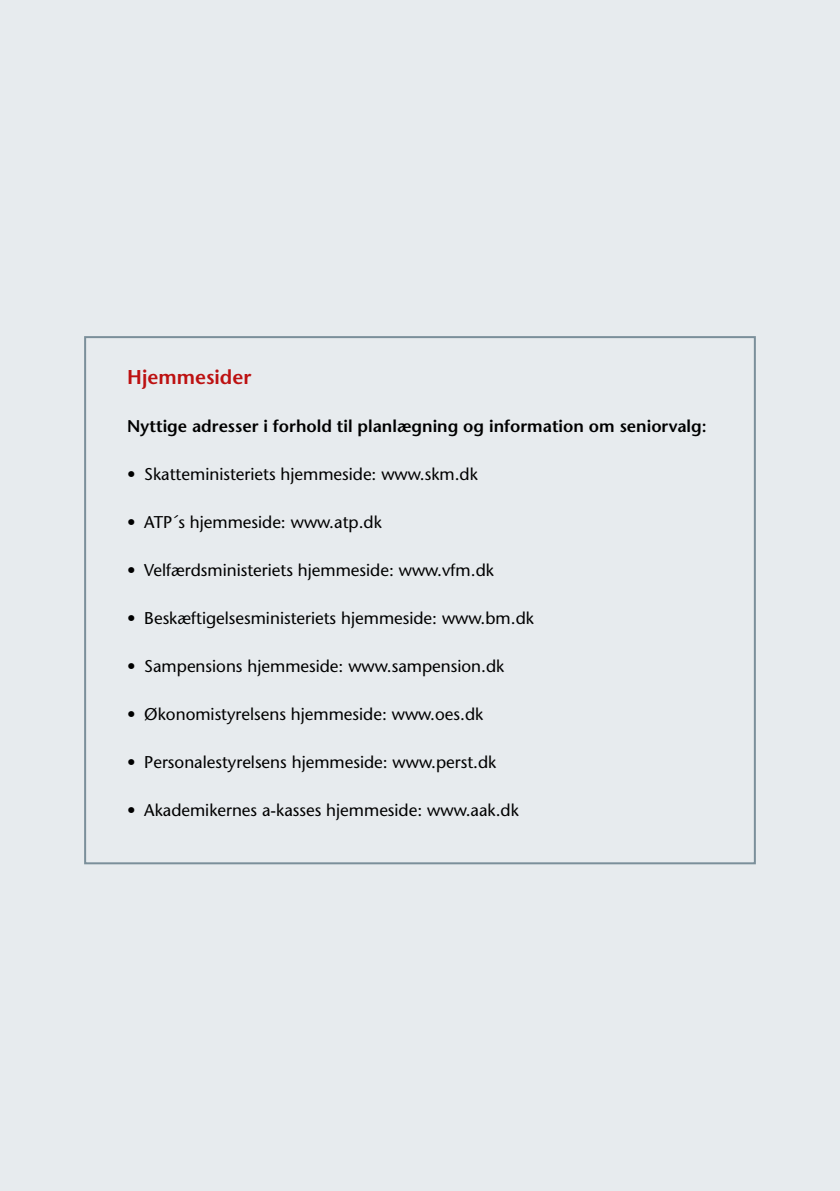
<style>
.page{position:relative;width:840px;height:1191px;background:#fff}
.page>*{position:absolute;margin:0;border:0;box-sizing:border-box;transform-origin:0 0}
.t1{font:600 20px "Stone Sans";color:#bd1111}
.t2{font:17px "Stone Sans";color:#000}
.t3{font:600 17px "Stone Sans";color:#000}
</style>
<div class="page">
<div style="left:0;top:0;width:839px;height:1191px;background:#e7ebee"></div>
<div style="left:84px;top:336px;width:671px;height:528px;border:2px solid #7b8f9a"></div>
<p class="t1" style="left:127px;top:365px;width:126px">Hjemmesider</p>
<p class="t3" style="left:127px;top:416px;width:580px">Nyttige adresser i forhold til planlægning og information om seniorvalg:</p>
<p class="t2" style="left:127px;top:464px;width:352px">• Skatteministeriets hjemmeside: www.skm.dk</p>
<p class="t2" style="left:127px;top:512px;width:256px">• ATP´s hjemmeside: www.atp.dk</p>
<p class="t2" style="left:127px;top:560px;width:368px">• Velfærdsministeriets hjemmeside: www.vfm.dk</p>
<p class="t2" style="left:127px;top:608px;width:408px">• Beskæftigelsesministeriets hjemmeside: www.bm.dk</p>
<p class="t2" style="left:127px;top:656px;width:378px">• Sampensions hjemmeside: www.sampension.dk</p>
<p class="t2" style="left:127px;top:704px;width:357px">• Økonomistyrelsens hjemmeside: www.oes.dk</p>
<p class="t2" style="left:127px;top:752px;width:370px">• Personalestyrelsens hjemmeside: www.perst.dk</p>
<p class="t2" style="left:127px;top:800px;width:393px">• Akademikernes a-kasses hjemmeside: www.aak.dk</p>
</div>
